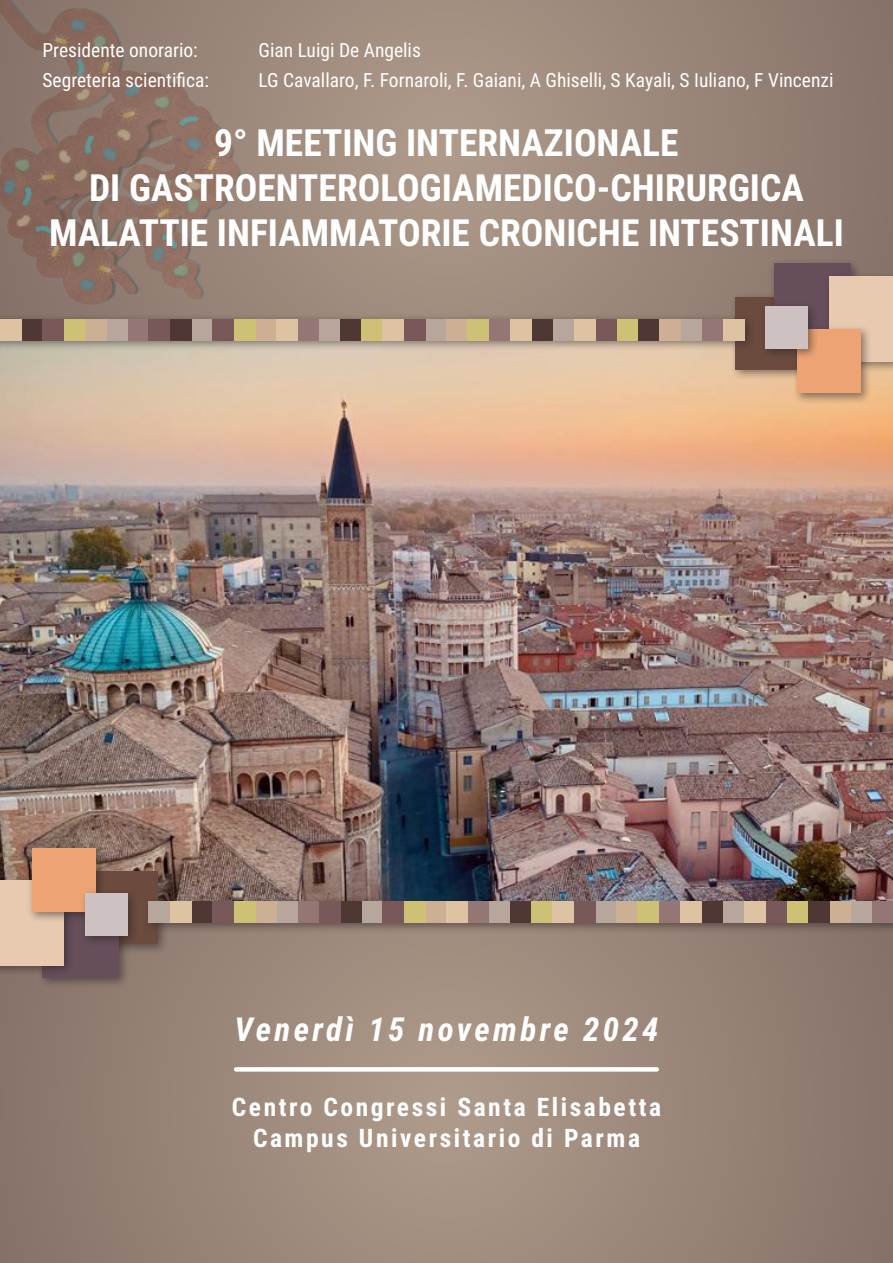
<style>
.page{position:relative;width:893px;height:1263px;background:#fff}
.page>*{position:absolute;margin:0;border:0;box-sizing:border-box;transform-origin:0 0}
.t1{font:700 37.5px "Roboto Condensed";color:#fff}
.t2{font:italic 700 33px "Roboto Condensed";letter-spacing:.1em;color:#fff}
.t3{font:700 25.5px "Roboto Condensed";letter-spacing:.1em;color:#fff}
.t4{font:19.5px "Roboto Condensed";color:#fff}
</style>
<div class="page">
<svg style="left:0;top:934px;width:893px;height:329px;background:#998578"></svg>
<svg style="left:236px;top:1067px;width:421px;height:4px"></svg>
<img style="left:0;top:351px;width:893px;height:545px">
<div style="left:80px;top:866px;width:88px;height:89px;background:#231f20;opacity:.5"></div>
<div style="left:85px;top:872px;width:72px;height:72px;background:#6b4b3e"></div>
<div style="left:37px;top:896px;width:93px;height:93px;background:#231f20;opacity:.5"></div>
<div style="left:43px;top:901px;width:76px;height:77px;background:#664e5b"></div>
<div style="left:0;top:875px;width:75px;height:101px;background:#231f20;opacity:.5"></div>
<div style="left:0;top:880px;width:64px;height:85px;background:#e8cab0"></div>
<div style="left:27px;top:843px;width:80px;height:80px;background:#231f20;opacity:.5"></div>
<div style="left:32px;top:848px;width:64px;height:64px;background:#eda374"></div>
<div style="left:80px;top:888px;width:59px;height:59px;background:#231f20;opacity:.5"></div>
<div style="left:85px;top:893px;width:43px;height:42px;background:#cdc1c1"></div>
<div style="left:144px;top:896px;width:749px;height:38px;background:#231f20;opacity:.5"></div>
<div style="left:872px;top:901px;width:21px;height:22px;background:#947674"></div>
<div style="left:468px;top:901px;width:21px;height:22px;background:#947674"></div>
<div style="left:659px;top:901px;width:21px;height:22px;background:#947674"></div>
<div style="left:298px;top:901px;width:21px;height:22px;background:#947674"></div>
<div style="left:850px;top:901px;width:22px;height:22px;background:#b7a69c"></div>
<div style="left:276px;top:901px;width:22px;height:22px;background:#b7a69c"></div>
<div style="left:723px;top:901px;width:21px;height:22px;background:#b7a69c"></div>
<div style="left:489px;top:901px;width:21px;height:22px;background:#b7a69c"></div>
<div style="left:595px;top:901px;width:22px;height:22px;background:#b7a69c"></div>
<div style="left:149px;top:901px;width:21px;height:22px;background:#b7a69c"></div>
<div style="left:361px;top:901px;width:22px;height:22px;background:#b7a69c"></div>
<div style="left:829px;top:901px;width:21px;height:22px;background:#cdaf93"></div>
<div style="left:425px;top:901px;width:21px;height:22px;background:#cdaf93"></div>
<div style="left:255px;top:901px;width:21px;height:22px;background:#cdaf93"></div>
<div style="left:617px;top:901px;width:21px;height:22px;background:#cdaf93"></div>
<div style="left:808px;top:901px;width:21px;height:22px;background:#4f3733"></div>
<div style="left:702px;top:901px;width:21px;height:22px;background:#4f3733"></div>
<div style="left:191px;top:901px;width:22px;height:22px;background:#4f3733"></div>
<div style="left:510px;top:901px;width:21px;height:22px;background:#4f3733"></div>
<div style="left:340px;top:901px;width:21px;height:22px;background:#4f3733"></div>
<div style="left:787px;top:901px;width:21px;height:22px;background:#cec175"></div>
<div style="left:234px;top:901px;width:21px;height:22px;background:#cec175"></div>
<div style="left:404px;top:901px;width:21px;height:22px;background:#cec175"></div>
<div style="left:638px;top:901px;width:21px;height:22px;background:#cec175"></div>
<div style="left:531px;top:901px;width:22px;height:22px;background:#cec175"></div>
<div style="left:765px;top:901px;width:22px;height:22px;background:#785859"></div>
<div style="left:213px;top:901px;width:21px;height:22px;background:#785859"></div>
<div style="left:574px;top:901px;width:21px;height:22px;background:#785859"></div>
<div style="left:319px;top:901px;width:21px;height:22px;background:#785859"></div>
<div style="left:383px;top:901px;width:21px;height:22px;background:#785859"></div>
<div style="left:744px;top:901px;width:21px;height:22px;background:#ddc3a2"></div>
<div style="left:446px;top:901px;width:22px;height:22px;background:#ddc3a2"></div>
<div style="left:553px;top:901px;width:21px;height:22px;background:#ddc3a2"></div>
<div style="left:170px;top:901px;width:21px;height:22px;background:#ddc3a2"></div>
<div style="left:680px;top:901px;width:22px;height:22px;background:#ddc3a2"></div>
<svg style="left:430px;top:0;width:463px;height:314px;background:#9a8679"></svg>
<div style="left:730px;top:292px;width:89px;height:89px;background:#231f20;opacity:.5"></div>
<div style="left:736px;top:298px;width:72px;height:72px;background:#6b4b3e"></div>
<div style="left:769px;top:258px;width:92px;height:93px;background:#231f20;opacity:.5"></div>
<div style="left:774px;top:264px;width:76px;height:76px;background:#664e5b"></div>
<div style="left:824px;top:271px;width:69px;height:102px;background:#231f20;opacity:.5"></div>
<div style="left:829px;top:276px;width:64px;height:85px;background:#e8cab0"></div>
<div style="left:792px;top:324px;width:80px;height:81px;background:#231f20;opacity:.5"></div>
<div style="left:797px;top:330px;width:64px;height:63px;background:#eda374"></div>
<div style="left:760px;top:301px;width:59px;height:59px;background:#231f20;opacity:.5"></div>
<div style="left:765px;top:306px;width:43px;height:43px;background:#cdc1c1"></div>
<div style="left:0;top:314px;width:755px;height:37px;background:#231f20;opacity:.5"></div>
<div style="left:723px;top:319px;width:21px;height:21px;background:#ddc3a2"></div>
<div style="left:702px;top:319px;width:21px;height:21px;background:#947674"></div>
<div style="left:489px;top:319px;width:21px;height:21px;background:#947674"></div>
<div style="left:680px;top:319px;width:22px;height:21px;background:#b7a69c"></div>
<div style="left:553px;top:319px;width:21px;height:21px;background:#b7a69c"></div>
<div style="left:425px;top:319px;width:21px;height:21px;background:#b7a69c"></div>
<div style="left:659px;top:319px;width:21px;height:21px;background:#cdaf93"></div>
<div style="left:446px;top:319px;width:22px;height:21px;background:#cdaf93"></div>
<div style="left:638px;top:319px;width:21px;height:21px;background:#4f3733"></div>
<div style="left:531px;top:319px;width:22px;height:21px;background:#4f3733"></div>
<div style="left:617px;top:319px;width:21px;height:21px;background:#cec175"></div>
<div style="left:468px;top:319px;width:21px;height:21px;background:#cec175"></div>
<div style="left:595px;top:319px;width:22px;height:21px;background:#785859"></div>
<div style="left:574px;top:319px;width:21px;height:21px;background:#ddc3a2"></div>
<div style="left:510px;top:319px;width:21px;height:21px;background:#ddc3a2"></div>
<img style="left:0;top:0;width:430px;height:467px">
<p class="t4" style="left:43px;top:37px;width:157px">Presidente onorario:</p>
<p class="t4" style="left:43px;top:67px;width:168px">Segreteria scientifica:</p>
<p class="t4" style="left:259px;top:37px;width:164px">Gian Luigi De Angelis</p>
<p class="t4" style="left:259px;top:67px;width:576px">LG Cavallaro .F, Fornaroli .F, Gaiani A, Ghiselli S, Kayali S, Iuliano F, Vincenzi</p>
<p class="t1" style="left:214px;top:117px;width:466px">9° MEETING INTERNAZIONALE</p>
<p class="t1" style="left:89px;top:162px;width:716px">DI GASTROENTEROLOGIAMEDICO-CHIRURGICA</p>
<p class="t1" style="left:49px;top:207px;width:796px">MALATTIE INFIAMMATORIE CRONICHE INTESTINALI</p>
<p class="t2" style="left:234px;top:1006px;width:426px">Venerdì 15 novembre 2024</p>
<p class="t3" style="left:232px;top:1089px;width:431px">Centro Congressi Santa Elisabetta</p>
<p class="t3" style="left:253px;top:1120px;width:388px">Campus Universitario di Parma</p>
</div>
